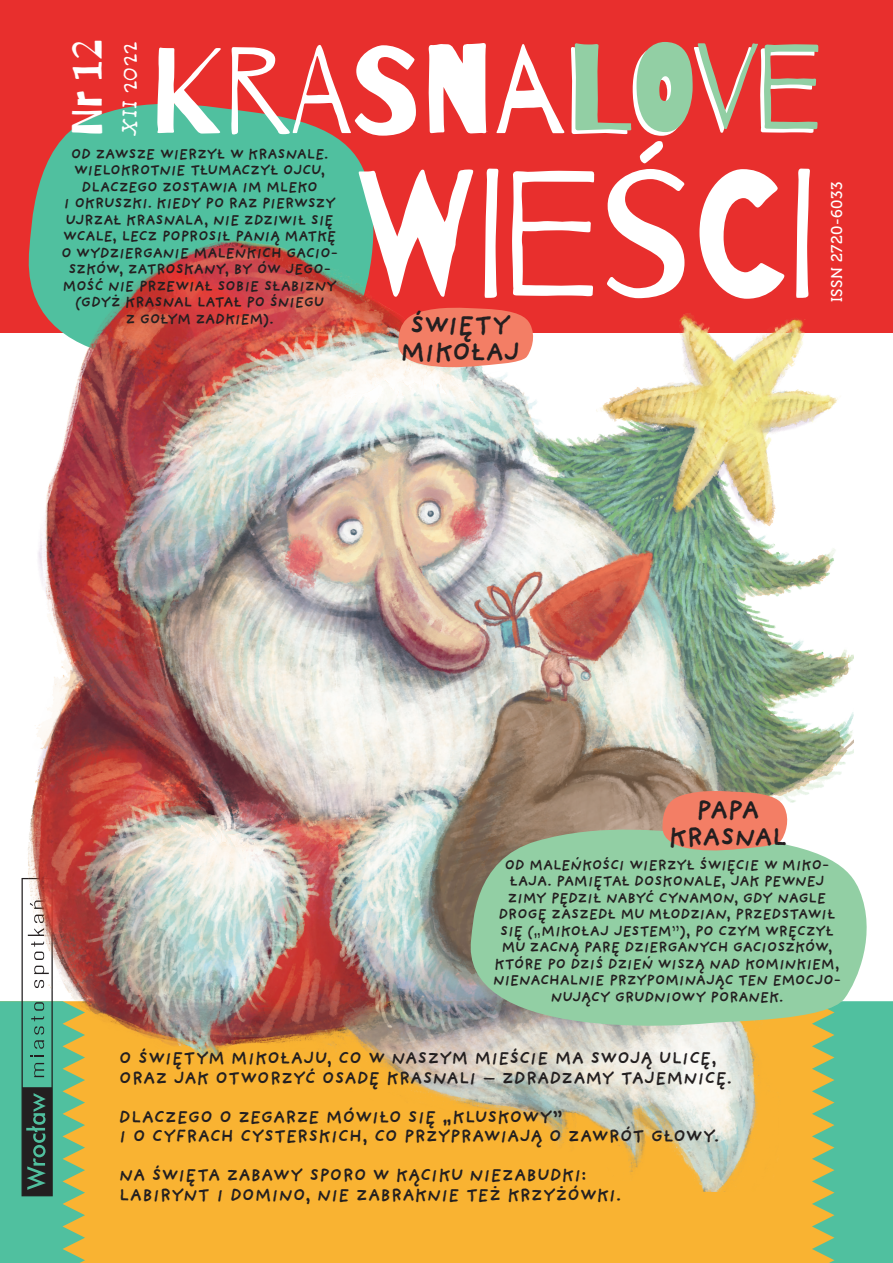
<style>
.page{position:relative;width:893px;height:1263px;background:#fff}
.page>*{position:absolute;margin:0;border:0;box-sizing:border-box;transform-origin:0 0}
.t1{font:41.1px "Barrio";color:#fff}
.t2{font:700 27px/27px "Providence Sans Pro";letter-spacing:-.045em;color:#231f20;text-align:center}
.t3{font:23.7px "Providence Sans Pro";color:#fff}
.t4{font:700 18px/19.5px "Providence Sans Pro";letter-spacing:-.02em;color:#231f20}
.t5{font:15.45px "Museo 500";letter-spacing:.025em;color:#fff}
.t6{font:700 15px/16.5px "Providence Sans Pro";letter-spacing:-.04em;color:#231f20;text-align:center}
.s1{font-family:"Providence Pro"}
.s2{font-weight:400}
</style>
<div class="page">
<div style="left:0;top:0;width:893px;height:333px;background:#e82f2d"></div>
<svg style="left:34px;top:104px;width:325px;height:101px;background:#61af91"></svg>
<svg style="left:359px;top:141px;width:451px;height:64px"></svg>
<svg style="left:157px;top:43px;width:657px;height:93px"></svg>
<svg style="left:575px;top:42px;width:244px;height:90px"></svg>
<div style="left:834px;top:1001px;width:59px;height:262px;background:#50c09f"></div>
<div style="left:85px;top:1192px;width:749px;height:71px;background:#f9b332"></div>
<svg style="left:0;top:1192px;width:85px;height:71px;background:#64ba8e"></svg>
<img style="left:0;top:205px;width:854px;height:987px">
<svg style="left:458px;top:821px;width:425px;height:223px;background:#9ec9a4"></svg>
<svg style="left:396px;top:303px;width:141px;height:71px"></svg>
<svg style="left:660px;top:786px;width:131px;height:71px;background:#d99176"></svg>
<h1 class="t1" style="left:66px;top:136px;width:98px;rotate:-90deg">Nr 12</h1>
<h3 class="t3" style="left:116px;top:137px;width:99px;rotate:-90deg"><span class="s1">XII</span> 2022</h3>
<p class="t6" style="left:61px;top:145px;width:279px">OD ZAWSZE WIERZYŁ W KRASNALE.<br>WIELOKROTNIE TŁUMACZYŁ OJCU,<br>DLACZEGO ZOSTAWIA IM MLEKO<br>I OKRUSZKI. KIEDY PO RAZ PIERWSZY<br>UJRZAŁ KRASNALA, NIE ZDZIWIŁ SIĘ<br>WCALE, LECZ POPROSIŁ PANIĄ MATKĘ<br>O WYDZIERGANIE MALEŃKICH GACIO-<br>SZKÓW, ZATROSKANY, BY ÓW JEGO-<br>MOŚĆ NIE PRZEWIAŁ SOBIE SŁABIZNY (GDYŻ KRASNAL LATAŁ PO ŚNIEGU<br>Z GOŁYM ZADKIEM).</p>
<h2 class="t2" style="left:400px;top:312px;width:122px">ŚWIĘTY<br>MIKOŁAJ</h2>
<p class="t5" style="left:828px;top:302px;width:121px;rotate:-90deg">ISSN 2720-6033</p>
<h2 class="t2" style="left:668px;top:796px;width:121px">PAPA<br>KRASNAL</h2>
<p class="t6" style="left:493px;top:856px;width:350px">OD MALEŃKOŚCI WIERZYŁ ŚWIĘCIE W MIKO-ŁAJA. PAMIĘTAŁ DOSKONALE, JAK PEWNEJ ZIMY PĘDZIŁ NABYĆ CYNAMON, GDY NAGLE DROGĘ ZASZEDŁ MU MŁODZIAN, PRZEDSTAWIŁ SIĘ (<span class="s2">„</span>MIKOŁAJ JESTEM<span class="s2">”</span>), PO CZYM WRĘCZYŁ MU ZACNĄ PARĘ DZIERGANYCH GACIOSZKÓW, KTÓRE PO DZIŚ DZIEŃ WISZĄ NAD KOMINKIEM, NIENACHALNIE PRZYPOMINAJĄC TEN EMOCJO-NUJĄCY GRUDNIOWY PORANEK.</p>
<p class="t4" style="left:119px;top:1048px;width:615px">O ŚWIĘTYM MIKOŁAJU, CO W NASZYM MIEŚCIE MA SWOJĄ ULICĘ,<br>ORAZ JAK OTWORZYĆ OSADĘ KRASNALI – ZDRADZAMY TAJEMNICĘ.</p>
<p class="t4" style="left:119px;top:1107px;width:602px">DLACZEGO O ZEGARZE MÓWIŁO SIĘ „KLUSKOWY”<br>I O CYFRACH CYSTERSKICH, CO PRZYPRAWIAJĄ O ZAWRÓT GŁOWY.</p>
<p class="t4" style="left:119px;top:1165px;width:504px">NA ŚWIĘTA ZABAWY SPORO W KĄCIKU NIEZABUDKI:<br>LABIRYNT I DOMINO, NIE ZABRAKNIE TEŻ KRZYŻÓWKI.</p>
</div>
